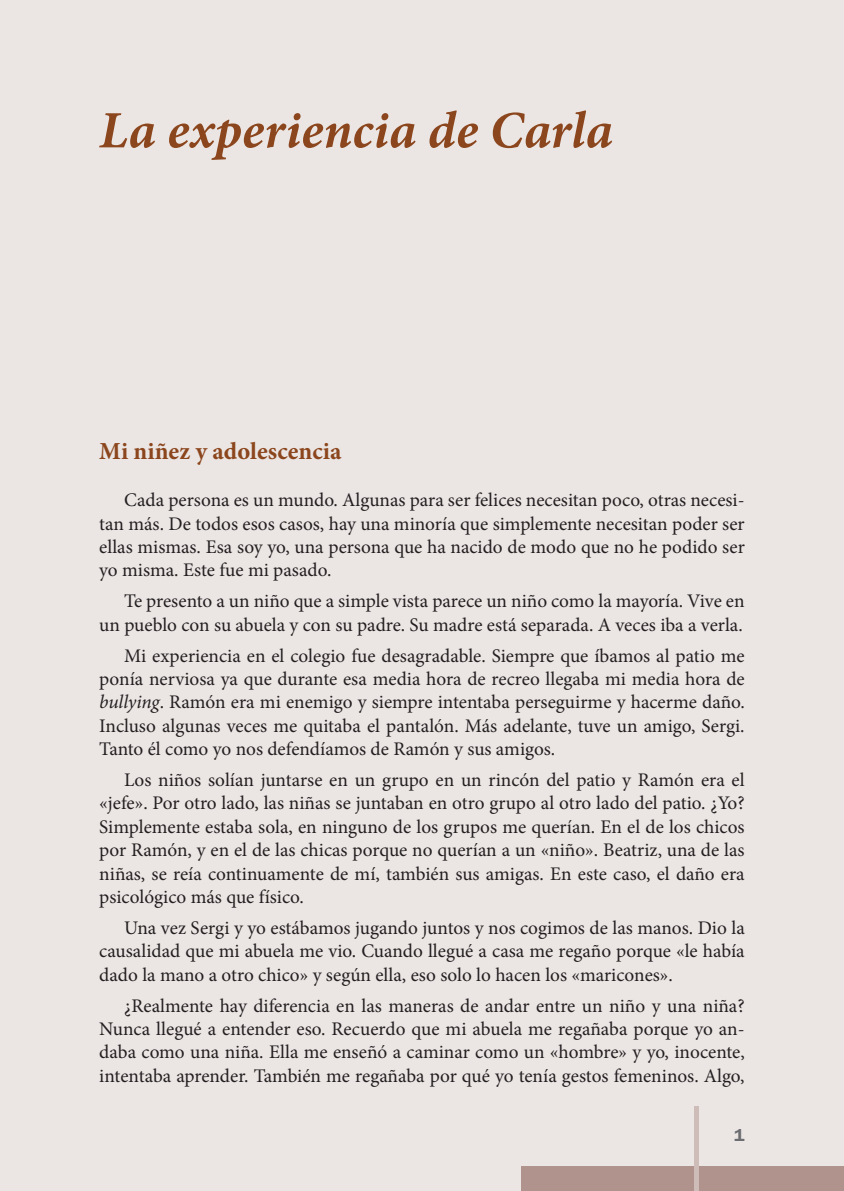
<style>
.page{position:relative;width:844px;height:1191px;background:#fff}
.page>*{position:absolute;margin:0;border:0;box-sizing:border-box;transform-origin:0 0}
.t1{font:italic 700 52.5px "Minion Pro";letter-spacing:.005em;color:#8c461d}
.t2{font:700 24.5px "Minion Pro";color:#8c461d}
.t3{font:19.25px/23.4px "Minion Pro";color:#231f20;text-align:justify}
.t4{font:600 17.5px "ITC Franklin Gothic Std";color:#6c6d70}
.s1{font-style:italic}
</style>
<div class="page">
<div style="left:0;top:0;width:843px;height:1191px;background:#ebe6e4"></div>
<div style="left:521px;top:1166px;width:322px;height:25px;background:#b1938d"></div>
<div style="left:693px;top:1106px;width:5px;height:85px;background:#cdbcb8"></div>
<h1 class="t1" style="left:99px;top:93px;width:515px">La experiencia de Carla</h1>
<p class="t2" style="left:99px;top:434px;width:244px">Mi niñez y adolescencia</p>
<p class="t3" style="left:99px;top:488px;width:646px;text-indent:25px">Cada persona es un mundo. Algunas para ser felices necesitan poco, otras necesi&shy;tan más. De todos esos casos, hay una minoría que simplemente necesitan poder ser ellas mismas. Esa soy yo, una persona que ha nacido de modo que no he podido ser yo misma. Este fue mi pasado.</p>
<p class="t3" style="left:99px;top:589px;width:646px;text-align:right">Te presento a un niño que a simple vista parece un niño como la mayoría. Vive en un pueblo con su abuela y con su padre. Su madre está separada. A veces iba a verla.</p>
<p class="t3" style="left:99px;top:644px;width:646px;text-indent:25px">Mi experiencia en el colegio fue desagradable. Siempre que íbamos al patio me ponía nerviosa ya que durante esa media hora de recreo llegaba mi media hora de <span class="s1">bullying</span>. Ramón era mi enemigo y siempre intentaba perseguirme y hacerme daño.<br>Incluso algunas veces me quitaba el pantalón. Más adelante, tuve un amigo, Sergi.<br>Tanto él como yo nos defendíamos de Ramón y sus amigos.</p>
<p class="t3" style="left:99px;top:768px;width:646px;text-indent:25px">Los niños solían juntarse en un grupo en un rincón del patio y Ramón era el «jefe». Por otro lado, las niñas se juntaban en otro grupo al otro lado del patio. ¿Yo?<br>Simplemente estaba sola, en ninguno de los grupos me querían. En el de los chicos por Ramón, y en el de las chicas porque no querían a un «niño». Beatriz, una de las niñas, se reía continuamente de mí, también sus amigas. En este caso, el daño era psicológico más que físico.</p>
<p class="t3" style="left:99px;top:916px;width:646px;text-indent:25px">Una vez Sergi y yo estábamos jugando juntos y nos cogimos de las manos. Dio la causalidad que mi abuela me vio. Cuando llegué a casa me regaño porque «le había dado la mano a otro chico» y según ella, eso solo lo hacen los «maricones».</p>
<p class="t3" style="left:99px;top:993px;width:646px;text-indent:25px">¿Realmente hay diferencia en las maneras de andar entre un niño y una niña?<br>Nunca llegué a entender eso. Recuerdo que mi abuela me regañaba porque yo an&shy;daba como una niña. Ella me enseñó a caminar como un «hombre» y yo, inocente, intentaba aprender. También me regañaba por qué yo tenía gestos femeninos. Algo,</p>
<p class="t4" style="left:734px;top:1124px;width:12px">1</p>
</div>
